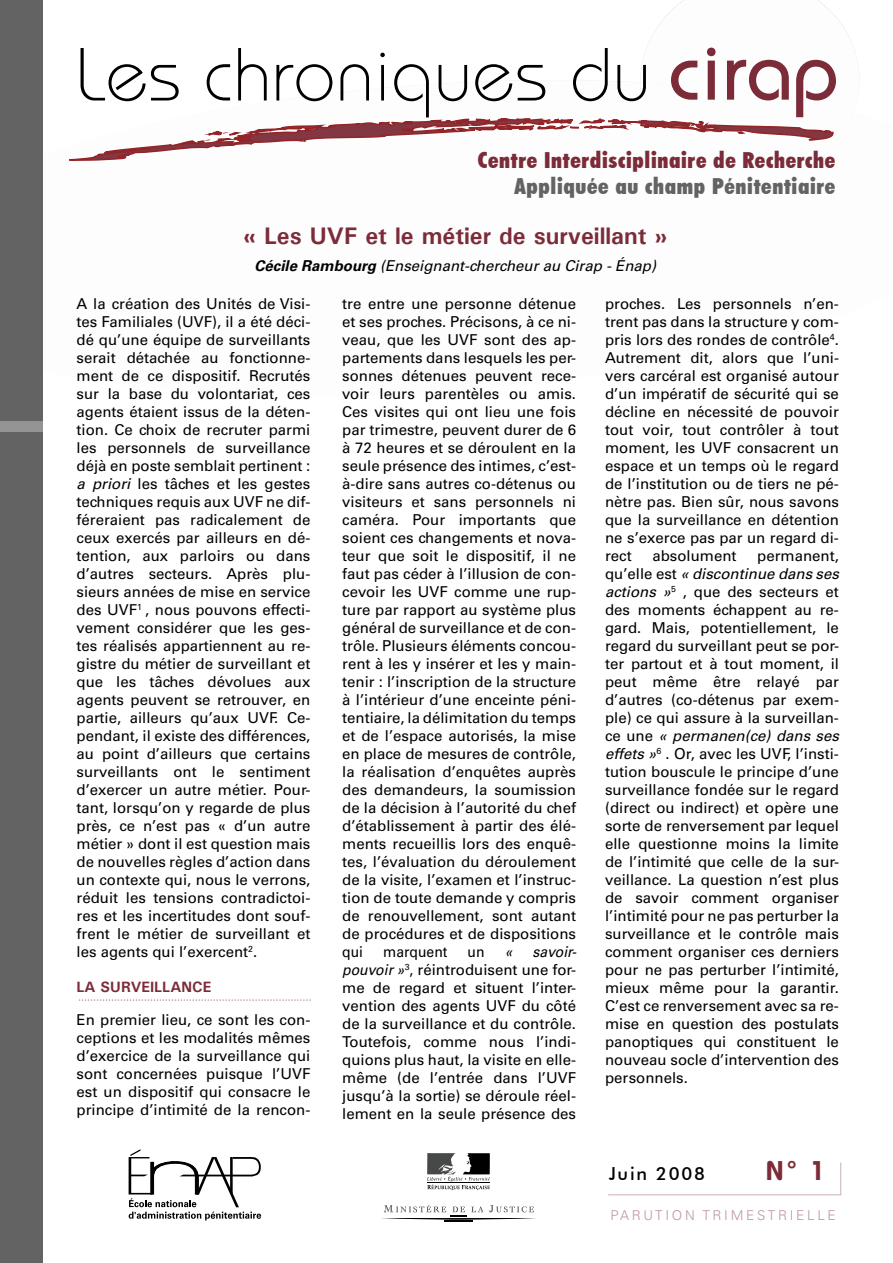
<style>
.page{position:relative;width:893px;height:1263px;background:#fff}
.page>*{position:absolute;margin:0;border:0;box-sizing:border-box;transform-origin:0 0}
.t1{font:300 75px "Bauhaus";letter-spacing:.01em;color:#000}
.t2{font:600 27px "Bauhaus";color:#7b2c38}
.t3{font:700 24px "Univers";color:#7b2c38}
.t4{font:900 condensed 22.05px "Futura BT";letter-spacing:.03em;color:#7b2c38}
.t5{font:900 condensed 22.05px "Futura BT";letter-spacing:.03em;color:#636363}
.t6{font:500 18px "Futura BT";letter-spacing:.1em;color:#000}
.t7{font:15px/18px "Univers";color:#000;text-align:justify}
.t8{font:15px/18px "Univers";color:#000;text-align:justify;scale:.93 1}
.t9{font:italic 15px "Univers";color:#000}
.t10{font:700 15px "Univers";color:#7b2c38}
.t11{font:italic 15px "Univers";color:#000;scale:.93 1}
.t12{font:300 13.5px "Univers";letter-spacing:.2em;color:#bd959b}
.s1{font-weight:500;font-size:81.3px;color:#7b2c38}
.s2{font-weight:700}
.s3{font-style:italic}
</style>
<div class="page">
<img style="left:640px;top:0;width:219px;height:77px">
<svg style="left:69px;top:118px;width:765px;height:43px"></svg>
<svg style="left:427px;top:1153px;width:63px;height:37px"></svg>
<svg style="left:381px;top:1205px;width:155px;height:17px"></svg>
<svg style="left:128px;top:1149px;width:133px;height:71px"></svg>
<div style="left:0;top:0;width:43px;height:1263px;background:#636363"></div>
<div style="left:0;top:421px;width:43px;height:10px;background:#949494"></div>
<svg style="left:608px;top:1162px;width:233px;height:33px"></svg>
<svg style="left:79px;top:999px;width:232px;height:2px"></svg>
<h1 class="t1" style="left:76px;top:30px;width:764px">Les chroniques du <span class="s1">cirap</span></h1>
<h3 class="t4" style="left:478px;top:146px;width:359px">Centre Interdisciplinaire de Recherche</h3>
<h3 class="t5" style="left:514px;top:173px;width:322px">Appliquée au champ Pénitentiaire</h3>
<h3 class="t3" style="left:243px;top:221px;width:427px">« Les UVF et le métier de surveillant »</h3>
<p class="t9" style="left:255px;top:257px;width:403px"><span class="s2">Cécile Rambourg</span> (Enseignant-chercheur au Cirap - Énap)</p>
<p class="t7" style="left:77px;top:295px;width:235px">A la création des Unités de Visi&shy;tes Familiales (UVF), il a été déci&shy;dé qu’une équipe de surveillants serait détachée au fonctionne&shy;ment de ce dispositif. Recrutés sur la base du volontariat, ces agents étaient issus de la déten&shy;tion. Ce choix de recruter parmi les personnels de surveillance déjà en poste semblait pertinent : <span class="s3">a priori</span> les tâches et les gestes techniques requis aux UVF ne dif&shy;féreraient pas radicalement de ceux exercés par ailleurs en dé&shy;tention, aux parloirs ou dans d’autres secteurs. Après plu&shy;sieurs années de mise en service des UVF<sup>1</sup> , nous pouvons effecti&shy;vement considérer que les ges&shy;tes réalisés appartiennent au re&shy;gistre du métier de surveillant et que les tâches dévolues aux agents peuvent se retrouver, en partie, ailleurs qu’aux UVF. Ce&shy;pendant, il existe des différences, au point d’ailleurs que certains surveillants ont le sentiment d’exercer un autre métier. Pour&shy;tant, lorsqu’on y regarde de plus près, ce n’est pas « d’un autre métier » dont il est question mais de nouvelles règles d’action dans un contexte qui, nous le verrons, réduit les tensions contradictoi&shy;res et les incertitudes dont souf&shy;frent le métier de surveillant et les agents qui l’exercent<sup>2</sup>.</p>
<p class="t10" style="left:77px;top:977px;width:136px">LA SURVEILLANCE</p>
<p class="t7" style="left:77px;top:1010px;width:235px">En premier lieu, ce sont les con&shy;ceptions et les modalités mêmes d’exercice de la surveillance qui sont concernées puisque l’UVF est un dispositif qui consacre le principe d’intimité de la rencon-</p>
<p class="t7" style="left:342px;top:295px;width:235px">tre entre une personne détenue et ses proches. Précisons, à ce ni&shy;veau, que les UVF sont des ap&shy;partements dans lesquels les per&shy;sonnes détenues peuvent rece&shy;voir leurs parentèles ou amis.<br>Ces visites qui ont lieu une fois par trimestre, peuvent durer de 6 à 72 heures et se déroulent en la seule présence des intimes, c’est&shy;à-dire sans autres co-détenus ou visiteurs et sans personnels ni caméra. Pour importants que soient ces changements et nova&shy;teur que soit le dispositif, il ne faut pas céder à l’illusion de con&shy;cevoir les UVF comme une rup&shy;ture par rapport au système plus général de surveillance et de con&shy;trôle. Plusieurs éléments concou&shy;rent à les y insérer et les y main&shy;tenir : l’inscription de la structure à l’intérieur d’une enceinte péni&shy;tentiaire, la délimitation du temps et de l’espace autorisés, la mise en place de mesures de contrôle, la réalisation d’enquêtes auprès des demandeurs, la soumission de la décision à l’autorité du chef d’établissement à partir des élé&shy;ments recueillis lors des enquê&shy;tes, l’évaluation du déroulement de la visite, l’examen et l’instruc&shy;tion de toute demande y compris de renouvellement, sont autant de procédures et de dispositions qui</p>
<p class="t8" style="left:342px;top:943px;width:253px;text-indent:190px"><span class="s3">savoir&shy;pouvoir »</span><sup>3</sup>, réintroduisent une for&shy;me de regard et situent l’inter&shy;vention des agents UVF du côté de la surveillance et du contrôle.<br>Toutefois, comme nous l’indi&shy;quions plus haut, la visite en elle&shy;même (de l’entrée dans l’UVF jusqu’à la sortie) se déroule réel&shy;lement en la seule présence des</p>
<p class="t8" style="left:383px;top:943px;width:71px">marquent</p>
<p class="t8" style="left:468px;top:943px;width:20px">un</p>
<p class="t11" style="left:505px;top:943px;width:10px">«</p>
<p class="t7" style="left:605px;top:295px;width:235px">proches. Les personnels n’en&shy;trent pas dans la structure y com&shy;pris lors des rondes de contrôle<sup>4</sup>.<br>Autrement dit, alors que l’uni&shy;vers carcéral est organisé autour d’un impératif de sécurité qui se décline en nécessité de pouvoir tout voir, tout contrôler à tout moment, les UVF consacrent un espace et un temps où le regard de l’institution ou de tiers ne pé&shy;nètre pas. Bien sûr, nous savons que la surveillance en détention ne s’exerce pas par un regard di&shy;rect</p>
<p class="t7" style="left:652px;top:547px;width:86px">absolument</p>
<p class="t7" style="left:605px;top:547px;width:235px;text-indent:152px">permanent, qu’elle est <span class="s3">« discontinue dans ses actions »</span><sup>5</sup> , que des secteurs et des moments échappent au re&shy;gard. Mais, potentiellement, le regard du surveillant peut se por&shy;ter partout et à tout moment, il peut même être relayé par d’autres (co-détenus par exem&shy;ple) ce qui assure à la surveillan&shy;ce une <span class="s3">« permanen(ce) dans ses effets »</span><sup>6</sup> . Or, avec les UVF, l’insti&shy;tution bouscule le principe d’une surveillance fondée sur le regard (direct ou indirect) et opère une sorte de renversement par lequel elle questionne moins la limite de l’intimité que celle de la sur&shy;veillance. La question n’est plus de savoir comment organiser l’intimité pour ne pas perturber la surveillance et le contrôle mais comment organiser ces derniers pour ne pas perturber l’intimité, mieux même pour la garantir.<br>C’est ce renversement avec sa re&shy;mise en question des postulats panoptiques qui constituent le nouveau socle d’intervention des personnels.</p>
<p class="t6" style="left:609px;top:1163px;width:98px">Juin 2008</p>
<h2 class="t2" style="left:766px;top:1154px;width:61px">N° 1</h2>
<p class="t12" style="left:610px;top:1207px;width:227px">PARUTION TRIMESTRIELLE</p>
</div>
